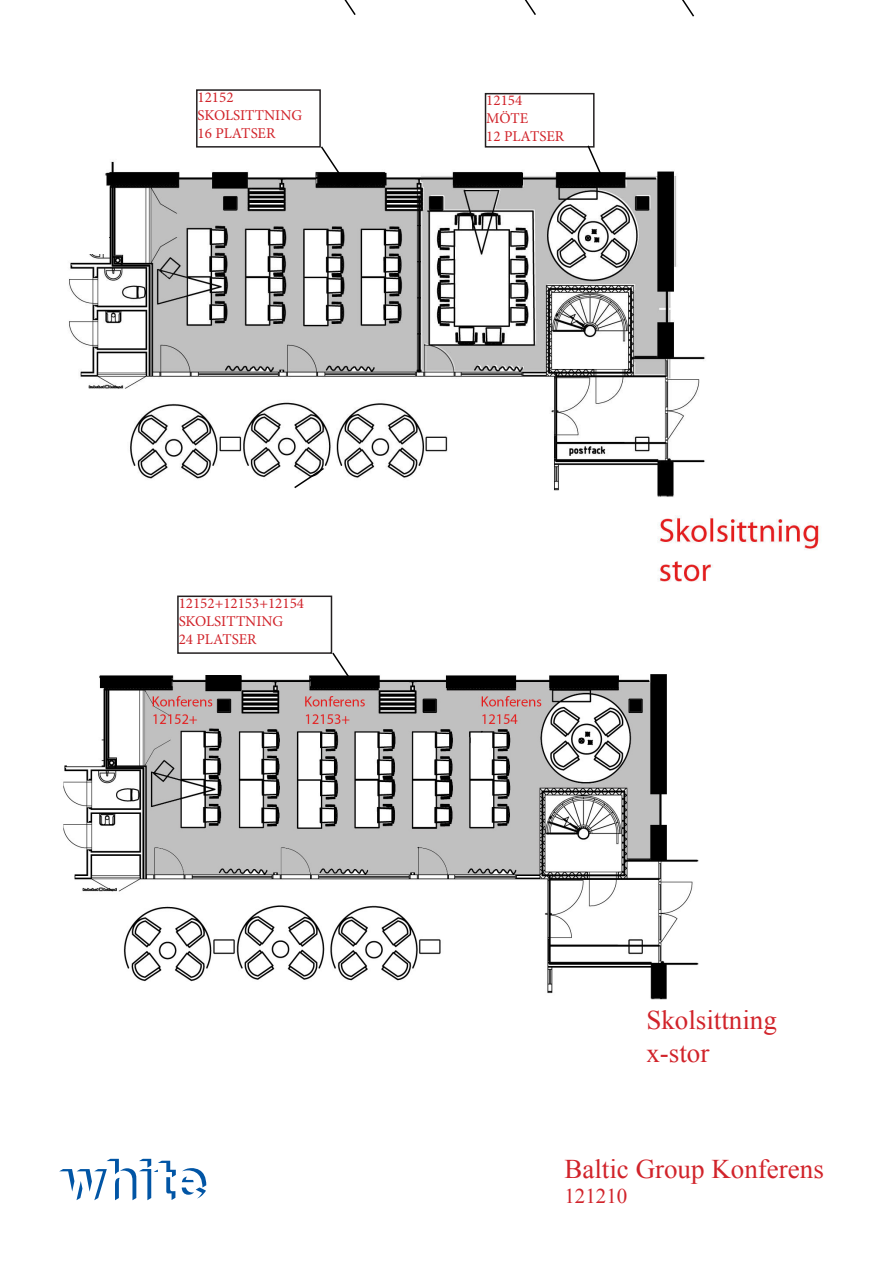
<style>
.page{position:relative;width:893px;height:1263px;background:#fff}
.page>*{position:absolute;margin:0;border:0;box-sizing:border-box;transform-origin:0 0}
.t1{font:27px "Times New Roman";color:#d1232a}
.t2{font:21px "Times New Roman";color:#d1232a}
.t3{font:15px "Minion Pro";color:#d1232a}
</style>
<div class="page">
<svg style="left:59px;top:1159px;width:117px;height:41px"></svg>
<svg style="left:182px;top:1168px;width:24px;height:30px"></svg>
<img style="left:69px;top:122px;width:751px;height:460px">
<div style="left:485px;top:93px;width:110px;height:55px;border:2px solid #231f20"></div>
<svg style="left:344px;top:0;width:12px;height:15px"></svg>
<svg style="left:524px;top:0;width:12px;height:15px"></svg>
<svg style="left:586px;top:144px;width:18px;height:35px"></svg>
<svg style="left:682px;top:0;width:13px;height:17px"></svg>
<svg style="left:293px;top:466px;width:33px;height:24px"></svg>
<div style="left:196px;top:89px;width:125px;height:59px;border:2px solid #231f20"></div>
<svg style="left:319px;top:145px;width:24px;height:33px"></svg>
<img style="left:63px;top:639px;width:636px;height:361px">
<div style="left:177px;top:595px;width:155px;height:59px;border:2px solid #231f20"></div>
<svg style="left:331px;top:651px;width:23px;height:33px"></svg>
<div style="left:27px;top:188px;width:82px;height:66px;background:#fff"></div>
<p class="t3" style="left:198px;top:87px;width:37px">12152</p>
<p class="t3" style="left:198px;top:105px;width:106px">SKOLSITTNING</p>
<p class="t3" style="left:198px;top:123px;width:79px">16 PLATSER</p>
<p class="t3" style="left:179px;top:593px;width:127px">12152+12153+12154</p>
<p class="t3" style="left:179px;top:611px;width:106px">SKOLSITTNING</p>
<p class="t3" style="left:179px;top:629px;width:79px">24 PLATSER</p>
<p class="t3" style="left:486px;top:90px;width:37px">12154</p>
<p class="t3" style="left:486px;top:108px;width:44px">MÖTE</p>
<p class="t3" style="left:486px;top:126px;width:79px">12 PLATSER</p>
<p class="t1" style="left:646px;top:1002px;width:132px">Skolsittning</p>
<p class="t1" style="left:646px;top:1034px;width:64px">x-stor</p>
<h1 class="t1" style="left:564px;top:1150px;width:261px">Baltic Group Konferens</h1>
<h2 class="t2" style="left:564px;top:1181px;width:64px">121210</h2>
</div>
